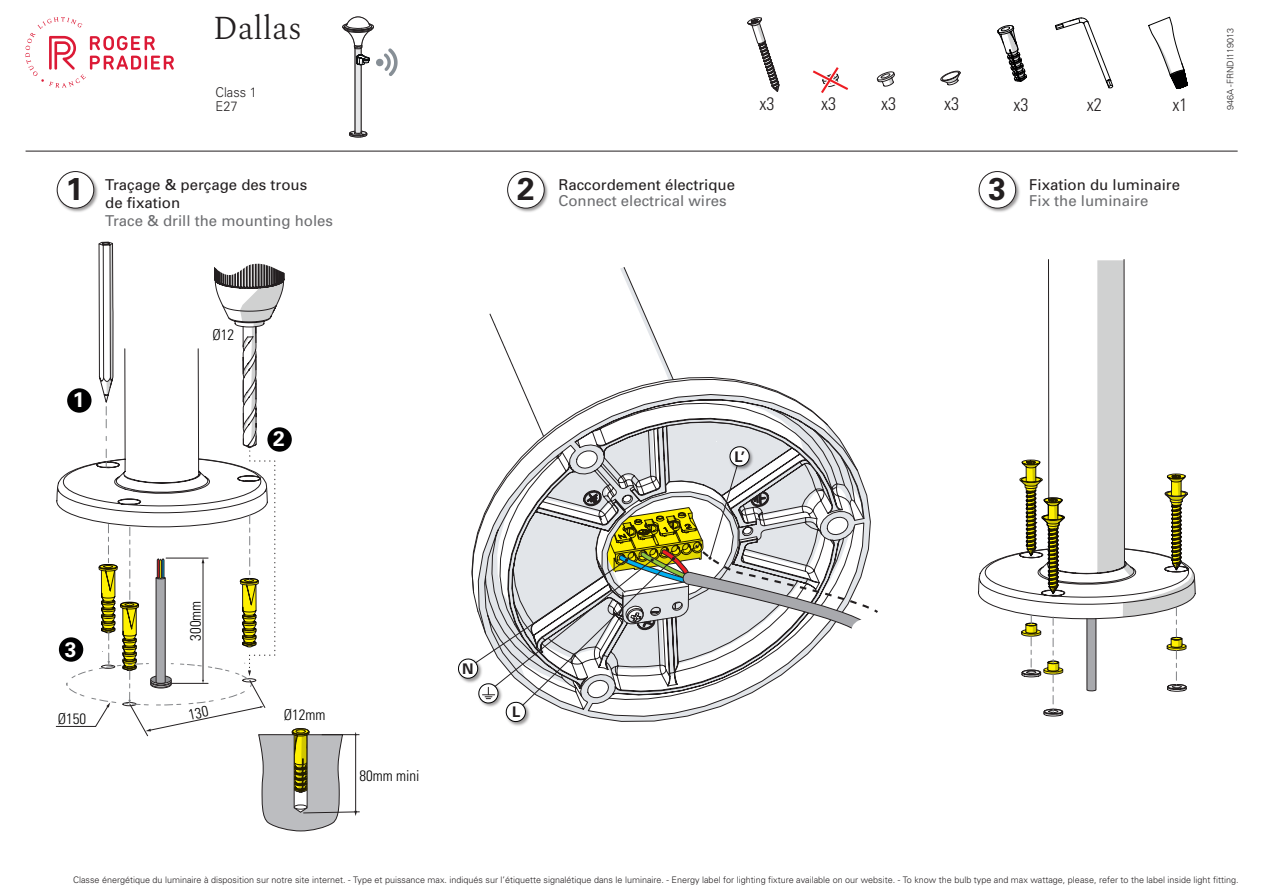
<style>
.page{position:relative;width:1263px;height:893px;background:#fff}
.page>*{position:absolute;margin:0;border:0;box-sizing:border-box;transform-origin:0 0}
.t1{font:300 33px "Spectral";color:#231f20}
.t2{font:700 31.5px "Univers LT Std";color:#231f20}
.t3{font:700 21px "Univers LT Std";color:#fff}
.t4{font:300 condensed 18px "Univers";color:#231f20}
.t5{font:15px/18px "Univers";color:#231f20}
.t6{font:15px "Univers";color:#6c6d70}
.t7{font:300 condensed 15px "Univers";color:#000001}
.t8{font:700 14.7px "Univers LT Std";color:#231f20}
.t9{font:300 13.5px/13.5px "Univers";color:#262324;scale:.95 1}
.t10{font:300 9px "Univers";color:#231f20}
.t11{font:300 9px "Univers";color:#262324}
</style>
<div class="page">
<svg style="left:25px;top:17px;width:149px;height:71px"></svg>
<hr style="left:26px;top:151px;width:1212px;height:1px;background:#231f20">
<svg style="left:747px;top:17px;width:214px;height:76px"></svg>
<svg style="left:997px;top:25px;width:30px;height:57px"></svg>
<svg style="left:1148px;top:16px;width:40px;height:73px"></svg>
<svg style="left:1055px;top:17px;width:58px;height:72px"></svg>
<svg style="left:1026px;top:260px;width:97px;height:200px"></svg>
<hr style="left:1123px;top:259px;width:2px;height:290px;background:#231f20">
<hr style="left:1048px;top:259px;width:1px;height:239px;background:#231f20">
<svg style="left:978px;top:460px;width:218px;height:257px"></svg>
<img style="left:56px;top:171px;width:42px;height:41px">
<div style="left:57px;top:172px;width:37px;height:36px;background:#fff;border-radius:50%"></div>
<div style="left:57px;top:171px;width:37px;height:38px;border:1px solid #231f20;border-radius:50%"></div>
<img style="left:978px;top:171px;width:42px;height:41px">
<div style="left:979px;top:172px;width:37px;height:36px;background:#fff;border-radius:50%"></div>
<div style="left:979px;top:171px;width:37px;height:38px;border:1px solid #231f20;border-radius:50%"></div>
<img style="left:507px;top:171px;width:41px;height:41px">
<div style="left:508px;top:172px;width:36px;height:36px;background:#fff;border-radius:50%"></div>
<div style="left:507px;top:171px;width:38px;height:38px;border:1px solid #231f20;border-radius:50%"></div>
<svg style="left:342px;top:16px;width:56px;height:121px"></svg>
<svg style="left:517px;top:377px;width:327px;height:69px"></svg>
<img style="left:510px;top:723px;width:16px;height:3px">
<img style="left:728px;top:445px;width:28px;height:1px">
<svg style="left:458px;top:446px;width:420px;height:277px"></svg>
<svg style="left:55px;top:241px;width:305px;height:591px"></svg>
<h1 class="t1" style="left:213px;top:4px;width:90px">Dallas</h1>
<h3 class="t9" style="left:216px;top:85px;width:45px">Class 1<br>E27</h3>
<h3 class="t4" style="left:759px;top:93px;width:16px">x3</h3>
<h3 class="t4" style="left:821px;top:93px;width:16px">x3</h3>
<h3 class="t4" style="left:881px;top:93px;width:16px">x3</h3>
<h3 class="t4" style="left:944px;top:93px;width:16px">x3</h3>
<h3 class="t4" style="left:1013px;top:93px;width:16px">x3</h3>
<h3 class="t4" style="left:1087px;top:93px;width:16px">x2</h3>
<h3 class="t4" style="left:1172px;top:93px;width:16px">x1</h3>
<h2 class="t2" style="left:66px;top:171px;width:19px">1</h2>
<h2 class="t2" style="left:988px;top:171px;width:19px">3</h2>
<h3 class="t6" style="left:105px;top:212px;width:229px">Trace &amp; drill the mounting holes</h3>
<h3 class="t6" style="left:517px;top:192px;width:211px"><sup>2</sup> Connect electrical wires</h3>
<h3 class="t5" style="left:105px;top:176px;width:204px">Traçage &amp; perçage des trous de fixation</h3>
<h3 class="t5" style="left:558px;top:176px;width:178px">Raccordement électrique</h3>
<h3 class="t5" style="left:1029px;top:176px;width:152px">Fixation du luminaire</h3>
<h3 class="t6" style="left:1029px;top:192px;width:121px">Fix the luminaire</h3>
<h3 class="t3" style="left:73px;top:388px;width:13px">1</h3>
<h3 class="t7" style="left:212px;top:325px;width:23px">Ø12</h3>
<h3 class="t3" style="left:273px;top:427px;width:13px">2</h3>
<h3 class="t8" style="left:734px;top:448px;width:12px">L’</h3>
<p class="t11" style="left:1225px;top:110px;width:84px;rotate:-90deg">946A -FRNDI119013</p>
<h3 class="t3" style="left:65px;top:637px;width:13px">3</h3>
<h3 class="t7" style="left:58px;top:710px;width:30px">Ø150</h3>
<h3 class="t7" style="left:187px;top:640px;width:42px;rotate:-90deg">300mm</h3>
<h3 class="t7" style="left:284px;top:705px;width:43px">Ø12mm</h3>
<h3 class="t7" style="left:359px;top:767px;width:62px">80mm mini</h3>
<h3 class="t8" style="left:462px;top:660px;width:13px">N</h3>
<h3 class="t8" style="left:512px;top:703px;width:10px">L</h3>
<p class="t10" style="left:73px;top:874px;width:1167px">Classe énergétique du luminaire à disposition sur notre site internet. - Type et puissance max. indiqués sur l’étiquette signalétique dans le luminaire. - Energy label for lighting fixture available on our website. - To know the bulb type and max wattage, please, refer to the label inside light fitting.</p>
</div>
